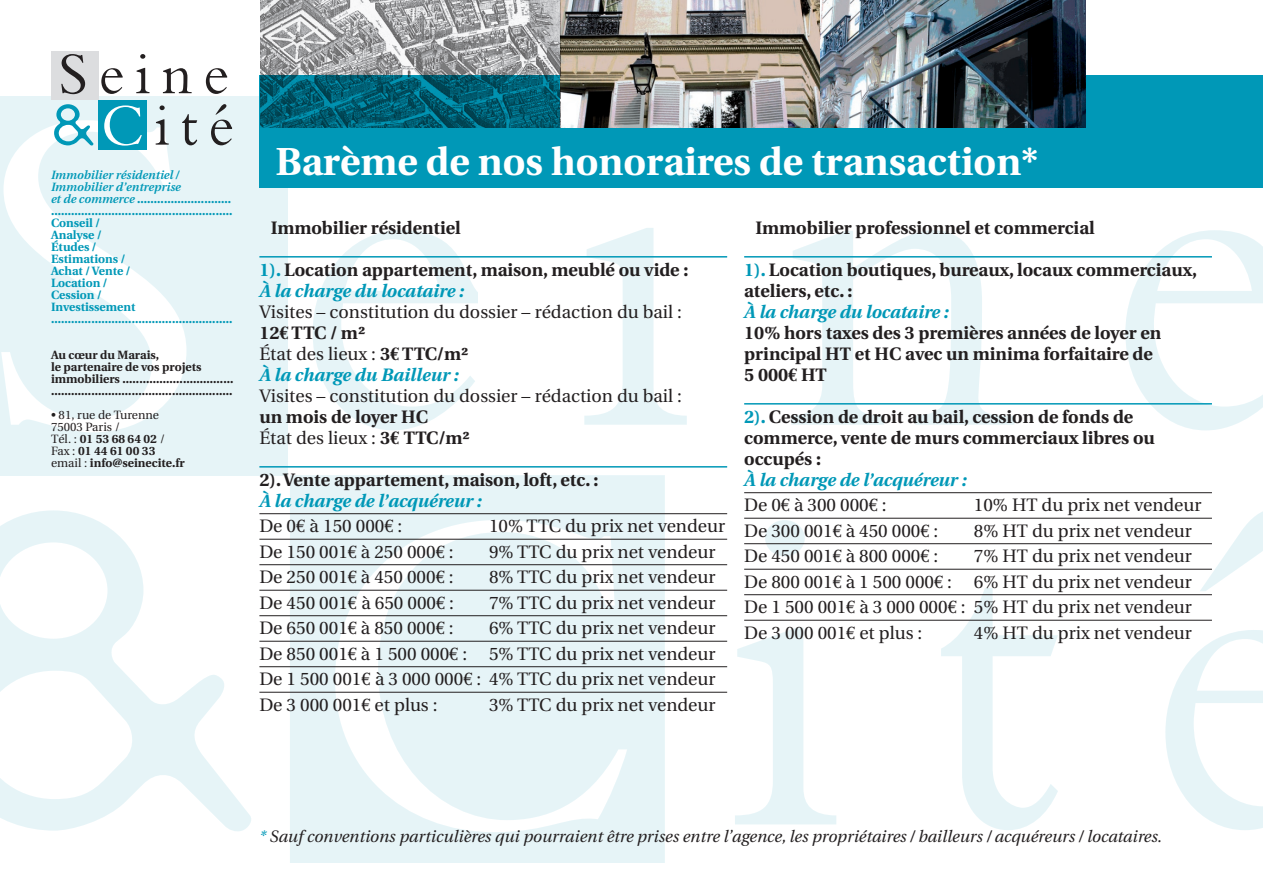
<style>
.page{position:relative;width:1263px;height:893px;background:#fff}
.page>*{position:absolute;margin:0;border:0;box-sizing:border-box;transform-origin:0 0}
.t1{font:700 39px "Utopia";color:#fff}
.t2{font:18px/25.5px "Utopia";color:#231f20;text-align:justify}
.t3{font:700 18px/21px "Utopia";color:#231f20}
.t4{font:italic 700 18px/25.5px "Utopia";color:#0098b7}
.t5{font:italic 16.5px "Utopia";color:#231f20}
.t6{font:700 12px/12px "Utopia";color:#0098b7}
.t7{font:700 12px/12px "Utopia";color:#231f20}
.t8{font:12px/12px "Utopia";color:#231f20}
.s1{font-weight:600;font-style:italic}
.s2{font-weight:700}
.s3{color:#0098b7}
.s4{font-style:italic;color:#0098b7}
.s5{font-family:"Euro Serif";font-weight:700}
.s6{font-weight:700;font-style:italic;color:#0098b7}
.s7{font-weight:400}
.s8{font-family:"Euro Serif"}
.s9{font-weight:400;font-style:normal;color:#231f20}
.s10{font-family:"Euro Serif";font-weight:400;font-style:normal;color:#231f20}
</style>
<div class="page">
<svg style="left:290px;top:475px;width:375px;height:388px;background:#e8f4f6"></svg>
<div style="left:0;top:97px;width:288px;height:379px;background:#e6f4f7"></div>
<svg style="left:1px;top:120px;width:185px;height:312px"></svg>
<svg style="left:313px;top:230px;width:165px;height:200px"></svg>
<svg style="left:584px;top:228px;width:103px;height:197px"></svg>
<svg style="left:791px;top:230px;width:223px;height:195px"></svg>
<svg style="left:1125px;top:230px;width:138px;height:200px"></svg>
<svg style="left:735px;top:520px;width:101px;height:304px"></svg>
<svg style="left:941px;top:588px;width:117px;height:242px"></svg>
<svg style="left:1165px;top:511px;width:98px;height:319px"></svg>
<svg style="left:0;top:510px;width:251px;height:321px"></svg>
<div style="left:98px;top:100px;width:49px;height:50px;background:#0098b7"></div>
<div style="left:51px;top:51px;width:47px;height:49px;background:#dcdddf"></div>
<svg style="left:61px;top:54px;width:24px;height:40px"></svg>
<svg style="left:101px;top:68px;width:22px;height:26px"></svg>
<svg style="left:136px;top:54px;width:13px;height:39px"></svg>
<svg style="left:163px;top:68px;width:29px;height:25px"></svg>
<svg style="left:206px;top:68px;width:21px;height:26px"></svg>
<svg style="left:104px;top:105px;width:38px;height:41px"></svg>
<svg style="left:156px;top:105px;width:13px;height:40px"></svg>
<svg style="left:182px;top:114px;width:15px;height:31px"></svg>
<svg style="left:211px;top:104px;width:21px;height:41px"></svg>
<svg style="left:54px;top:104px;width:40px;height:42px"></svg>
<div style="left:259px;top:75px;width:1004px;height:113px;background:#0098b7"></div>
<hr style="left:259px;top:256px;width:468px;height:2px;background:#0098b7">
<hr style="left:259px;top:466px;width:468px;height:2px;background:#0098b7">
<hr style="left:259px;top:513px;width:468px;height:1px;background:#231f20">
<hr style="left:259px;top:539px;width:468px;height:1px;background:#231f20">
<hr style="left:259px;top:564px;width:468px;height:1px;background:#231f20">
<hr style="left:259px;top:590px;width:468px;height:1px;background:#231f20">
<hr style="left:259px;top:615px;width:468px;height:1px;background:#231f20">
<hr style="left:259px;top:641px;width:468px;height:1px;background:#231f20">
<hr style="left:259px;top:666px;width:468px;height:1px;background:#231f20">
<hr style="left:259px;top:692px;width:468px;height:1px;background:#231f20">
<hr style="left:744px;top:256px;width:468px;height:2px;background:#0098b7">
<hr style="left:744px;top:403px;width:468px;height:2px;background:#0098b7">
<hr style="left:744px;top:492px;width:468px;height:1px;background:#231f20">
<hr style="left:744px;top:518px;width:468px;height:1px;background:#231f20">
<hr style="left:744px;top:543px;width:468px;height:1px;background:#231f20">
<hr style="left:744px;top:569px;width:468px;height:1px;background:#231f20">
<hr style="left:744px;top:594px;width:468px;height:1px;background:#231f20">
<hr style="left:744px;top:620px;width:468px;height:1px;background:#231f20">
<img style="left:260px;top:0;width:560px;height:128px">
<img style="left:820px;top:0;width:265px;height:128px">
<p class="t6" style="left:51px;top:169px;width:183px"><span class="s1">Immobilier résidentiel /<br>Immobilier d’entreprise<br>et de commerce</span> ............................ ......................................................<br>Conseil /<br>Analyse /<br>Études /<br>Estimations /<br>Achat / Vente /<br>Location /<br>Cession /<br>Investissement ......................................................</p>
<p class="t7" style="left:51px;top:349px;width:184px">Au cœur du Marais,<br>le partenaire de vos projets immobiliers ................................. ......................................................</p>
<p class="t8" style="left:51px;top:409px;width:135px">• 81, rue de Turenne<br>75003 Paris /<br>Tél. : <span class="s2">01 53 68 64 02</span> /<br>Fax : <span class="s2">01 44 61 00 33 </span>email : <span class="s2">info@seinecite.fr</span></p>
<h1 class="t1" style="left:276px;top:139px;width:764px">Barème de nos honoraires de transaction*</h1>
<p class="t3" style="left:271px;top:217px;width:192px">Immobilier résidentiel</p>
<p class="t3" style="left:259px;top:259px;width:430px"><span class="s3">1).</span> Location appartement, maison, meublé ou vide :<br><span class="s4">À la charge du locataire :</span></p>
<p class="t2" style="left:259px;top:301px;width:424px;line-height:21px;text-align:left">Visites – constitution du dossier – rédaction du bail :<br><span class="s2">12</span><span class="s5">E</span> <span class="s2">TTC / m²<br></span>État des lieux : <span class="s2">3</span><span class="s5">E</span> <span class="s2">TTC/m²<br></span><span class="s6">À la charge du Bailleur :</span></p>
<p class="t2" style="left:259px;top:383px;width:424px">Visites – constitution du dossier – rédaction du bail :</p>
<p class="t3" style="left:259px;top:406px;width:212px">un mois de loyer HC<br><span class="s7">État des lieux :</span> 3<span class="s8">E</span> TTC/m²</p>
<p class="t3" style="left:259px;top:469px;width:341px">2). Vente appartement, maison, loft, etc. :</p>
<p class="t4" style="left:259px;top:488px;width:224px">À la charge de l’acquéreur :<br><span class="s9">De 0</span><span class="s10">E</span> <span class="s9">à 150 000</span><span class="s10">E</span> <span class="s9">:</span></p>
<p class="t2" style="left:489px;top:514px;width:237px">10% TTC du prix net vendeur</p>
<p class="t2" style="left:259px;top:539px;width:196px">De 150 001<span class="s8">E</span> à 250 000<span class="s8">E</span> :</p>
<p class="t2" style="left:489px;top:539px;width:228px">9% TTC du prix net vendeur</p>
<p class="t2" style="left:259px;top:565px;width:196px">De 250 001<span class="s8">E</span> à 450 000<span class="s8">E</span> :</p>
<p class="t2" style="left:489px;top:565px;width:228px">8% TTC du prix net vendeur</p>
<p class="t2" style="left:259px;top:590px;width:196px">De 450 001<span class="s8">E</span> à 650 000<span class="s8">E</span> :</p>
<p class="t2" style="left:489px;top:590px;width:228px">7% TTC du prix net vendeur</p>
<p class="t2" style="left:259px;top:616px;width:196px">De 650 001<span class="s8">E</span> à 850 000<span class="s8">E</span> :</p>
<p class="t2" style="left:259px;top:616px;width:458px;text-indent:230px">6% TTC du prix net vendeur De 850 001<span class="s8">E</span> à 1 500 000<span class="s8">E</span> : 5% TTC du prix net vendeur De 1 500 001<span class="s8">E</span> à 3 000 000<span class="s8">E</span> : 4% TTC du prix net vendeur De 3 000 001<span class="s8">E</span> et plus :</p>
<p class="t2" style="left:489px;top:692px;width:228px">3% TTC du prix net vendeur</p>
<p class="t3" style="left:755px;top:217px;width:341px">Immobilier professionnel et commercial</p>
<p class="t3" style="left:744px;top:259px;width:454px"><span class="s3">1).</span> Location boutiques, bureaux, locaux commerciaux, ateliers, etc. :</p>
<p class="t4" style="left:744px;top:299px;width:206px">À la charge du locataire :</p>
<p class="t3" style="left:744px;top:322px;width:419px">10% hors taxes des 3 premières années de loyer en principal HT et HC avec un minima forfaitaire de<br>5 000<span class="s8">E</span> HT</p>
<p class="t3" style="left:744px;top:406px;width:412px"><span class="s3">2).</span> Cession de droit au bail, cession de fonds de commerce, vente de murs commerciaux libres ou occupés :</p>
<p class="t4" style="left:744px;top:467px;width:224px">À la charge de l’acquéreur :<br><span class="s9">De 0</span><span class="s10">E</span> <span class="s9">à 300 000</span><span class="s10">E</span> <span class="s9">:</span></p>
<p class="t2" style="left:974px;top:493px;width:229px">10% HT du prix net vendeur</p>
<p class="t2" style="left:744px;top:518px;width:196px">De 300 001<span class="s8">E</span> à 450 000<span class="s8">E</span> :</p>
<p class="t2" style="left:974px;top:518px;width:220px">8% HT du prix net vendeur</p>
<p class="t2" style="left:744px;top:544px;width:196px">De 450 001<span class="s8">E</span> à 800 000<span class="s8">E</span> :</p>
<p class="t2" style="left:744px;top:544px;width:449px;text-indent:230px">7% HT du prix net vendeur De 800 001<span class="s8">E</span> à 1 500 000<span class="s8">E</span> : 6% HT du prix net vendeur De 1 500 001<span class="s8">E</span> à 3 000 000<span class="s8">E</span> : 5% HT du prix net vendeur De 3 000 001<span class="s8">E</span> et plus :</p>
<p class="t2" style="left:974px;top:620px;width:220px">4% HT du prix net vendeur</p>
<p class="t5" style="left:259px;top:827px;width:904px"><span class="s3">*</span> Sauf conventions particulières qui pourraient être prises entre l’agence, les propriétaires / bailleurs / acquéreurs / locataires.</p>
</div>
